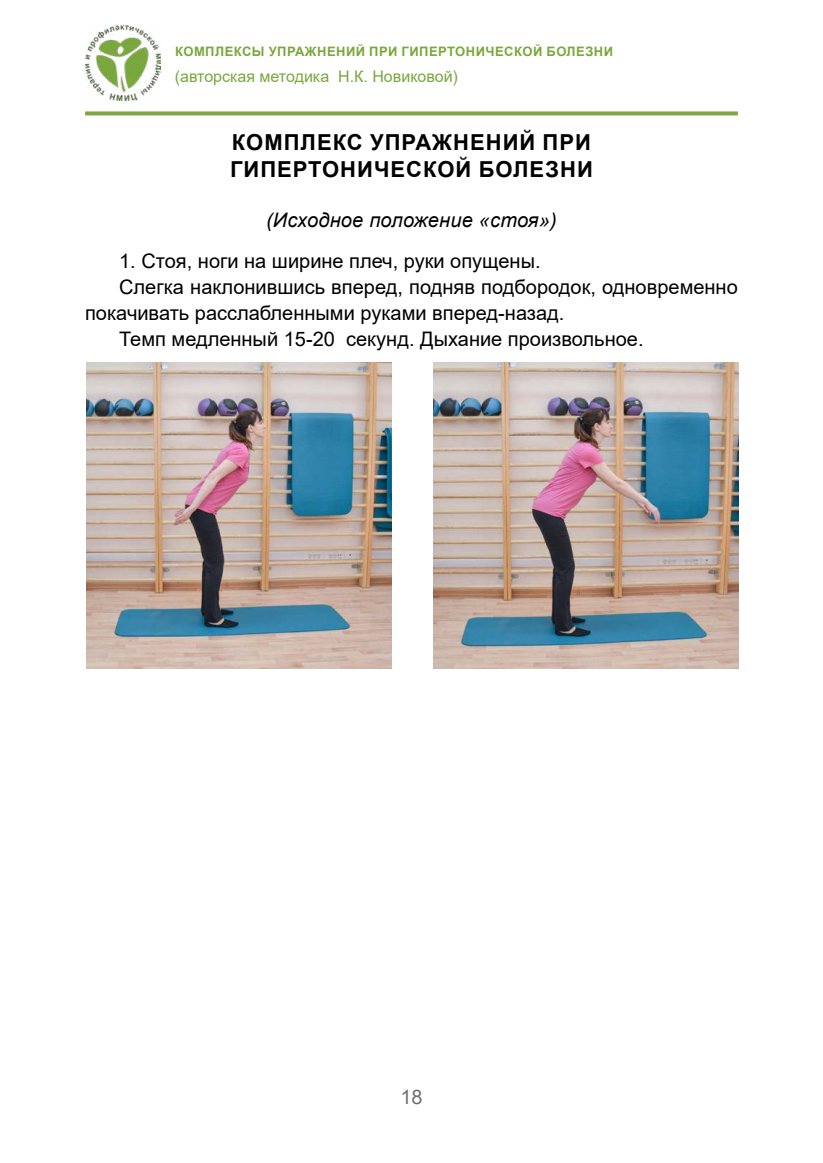
<style>
.page{position:relative;width:823px;height:1163px;background:#fff}
.page>*{position:absolute;margin:0;border:0;box-sizing:border-box;transform-origin:0 0}
.t1{font:700 22px/26.4px "Arial";letter-spacing:.045em;color:#000}
.t2{font:20px "Arial";color:#000}
.t3{font:italic 20px "Arial";letter-spacing:.01em;color:#000}
.t4{font:20px "Arial";color:#706f6f}
.t5{font:16px "Arial";color:#7aa73e}
.t6{font:700 13px "Arial";letter-spacing:.035em;color:#7aa73e}
</style>
<div class="page">
<img style="left:85px;top:24px;width:75px;height:77px">
<svg style="left:85px;top:111px;width:652px;height:4px;background:#89b154"></svg>
<img style="left:86px;top:362px;width:305px;height:306px">
<img style="left:433px;top:362px;width:305px;height:306px">
<p class="t6" style="left:175px;top:42px;width:439px">КОМПЛЕКСЫ УПРАЖНЕНИЙ ПРИ ГИПЕРТОНИЧЕСКОЙ БОЛЕЗНИ</p>
<p class="t5" style="left:175px;top:66px;width:284px">(авторская методика Н.К. Новиковой)</p>
<p class="t1" style="left:230px;top:130px;width:364px">КОМПЛЕКС УПРАЖНЕНИЙ ПРИ<br>ГИПЕРТОНИЧЕСКОЙ БОЛЕЗНИ</p>
<p class="t3" style="left:266px;top:207px;width:292px">(Исходное положение «стоя»)</p>
<p class="t2" style="left:119px;top:247px;width:422px">1. Стоя, ноги на ширине плеч, руки опущены.</p>
<p class="t2" style="left:119px;top:273px;width:619px">Слегка наклонившись вперед, подняв подбородок, одновременно</p>
<p class="t2" style="left:85px;top:299px;width:480px">покачивать расслабленными руками вперед-назад.</p>
<p class="t2" style="left:119px;top:325px;width:525px">Темп медленный 15-20 секунд. Дыхание произвольное.</p>
<p class="t4" style="left:400px;top:1082px;width:24px">18</p>
</div>
